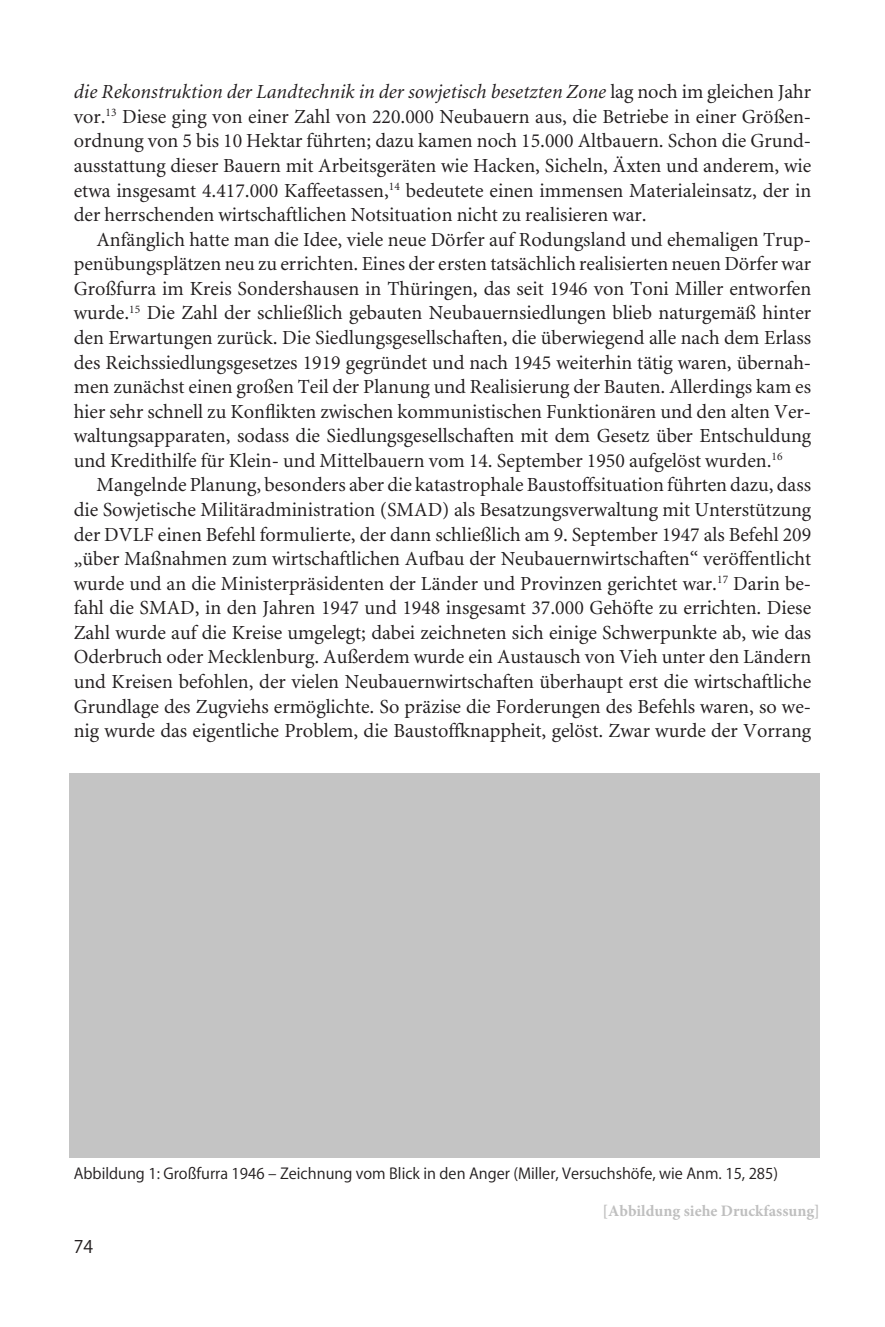
<style>
.page{position:relative;width:885px;height:1327px;background:#fff}
.page>*{position:absolute;margin:0;border:0;box-sizing:border-box;transform-origin:0 0}
.t1{font:20px/24.6px "Minion MM 367 585 10 OV XDQGKA";color:#231f20;text-align:justify}
.t2{font:20px "Minion MM It 367 585 10 OV LEQGKA";color:#231f20}
.t3{font:20px "Myriad MM 350 550 OV VDQGKA";color:#231f20}
.t4{font:17px "Myriad MM 350 550 OV VDQGKA";color:#231f20}
.t5{font:700 16px "Minion Pro";color:#bfbfbf}
.s1{font-family:"Minion MM 367 585 10 OV XDQGKA"}
</style>
<div class="page">
<p class="t2" style="left:74px;top:80px;width:739px">die Rekonstruktion der Landtechnik in der sowjetisch besetzten Zone <span class="s1">lag noch im gleichen Jahr</span></p>
<p class="t1" style="left:74px;top:104px;width:739px">vor.<sup>13</sup> Diese ging von einer Zahl von 220.000 Neubauern aus, die Betriebe in einer Größen&shy;ordnung von 5 bis 10 Hektar führten; dazu kamen noch 15.000 Altbauern. Schon die Grund&shy;ausstattung dieser Bauern mit Arbeitsgeräten wie Hacken, Sicheln, Äxten und anderem, wie etwa insgesamt 4.417.000 Kaffeetassen,<sup>14</sup> bedeutete einen immensen Materialeinsatz, der in der herrschenden wirtschaftlichen Notsituation nicht zu realisieren war.</p>
<p class="t1" style="left:74px;top:226px;width:739px;text-indent:23px">Anfänglich hatte man die Idee, viele neue Dörfer auf Rodungsland und ehemaligen Trup&shy;penübungsplätzen neu zu errichten. Eines der ersten tatsächlich realisierten neuen Dörfer war Großfurra im Kreis Sondershausen in Thüringen, das seit 1946 von Toni Miller entworfen wurde.<sup>15</sup> Die Zahl der schließlich gebauten Neubauernsiedlungen blieb naturgemäß hinter den Erwartungen zurück. Die Siedlungsgesellschaften, die überwiegend alle nach dem Erlass des Reichssiedlungsgesetzes 1919 gegründet und nach 1945 weiterhin tätig waren, übernah&shy;men zunächst einen großen Teil der Planung und Realisierung der Bauten. Allerdings kam es hier sehr schnell zu Konflikten zwischen kommunistischen Funktionären und den alten Ver&shy;waltungsapparaten, sodass die Siedlungsgesellschaften mit dem Gesetz über Entschuldung und Kredithilfe für Klein- und Mittelbauern vom 14. September 1950 aufgelöst wurden.<sup>16</sup></p>
<p class="t1" style="left:74px;top:472px;width:739px;text-indent:23px">Mangelnde Planung, besonders aber die katastrophale Baustoffsituation führten dazu, dass die Sowjetische Militäradministration (SMAD) als Besatzungsverwaltung mit Unterstützung der DVLF einen Befehl formulierte, der dann schließlich am 9. September 1947 als Befehl 209 „über Maßnahmen zum wirtschaftlichen Aufbau der Neubauernwirtschaften“ veröffentlicht wurde und an die Ministerpräsidenten der Länder und Provinzen gerichtet war.<sup>17</sup> Darin be&shy;fahl die SMAD, in den Jahren 1947 und 1948 insgesamt 37.000 Gehöfte zu errichten. Diese Zahl wurde auf die Kreise umgelegt; dabei zeichneten sich einige Schwerpunkte ab, wie das Oderbruch oder Mecklenburg. Außerdem wurde ein Austausch von Vieh unter den Ländern und Kreisen befohlen, der vielen Neubauernwirtschaften überhaupt erst die wirtschaftliche Grundlage des Zugviehs ermöglichte. So präzise die Forderungen des Befehls waren, so we&shy;nig wurde das eigentliche Problem, die Baustoffknappheit, gelöst. Zwar wurde der Vorrang</p>
<p class="t4" style="left:74px;top:1162px;width:705px">Abbildung 1: Großfurra 1946 – Zeichnung vom Blick in den Anger (Miller, Versuchshöfe, wie Anm. 15, 285)</p>
<p class="t5" style="left:602px;top:1199px;width:219px">[Abbildung siehe Druckfassung]</p>
<p class="t3" style="left:74px;top:1234px;width:21px">74</p>
</div>
